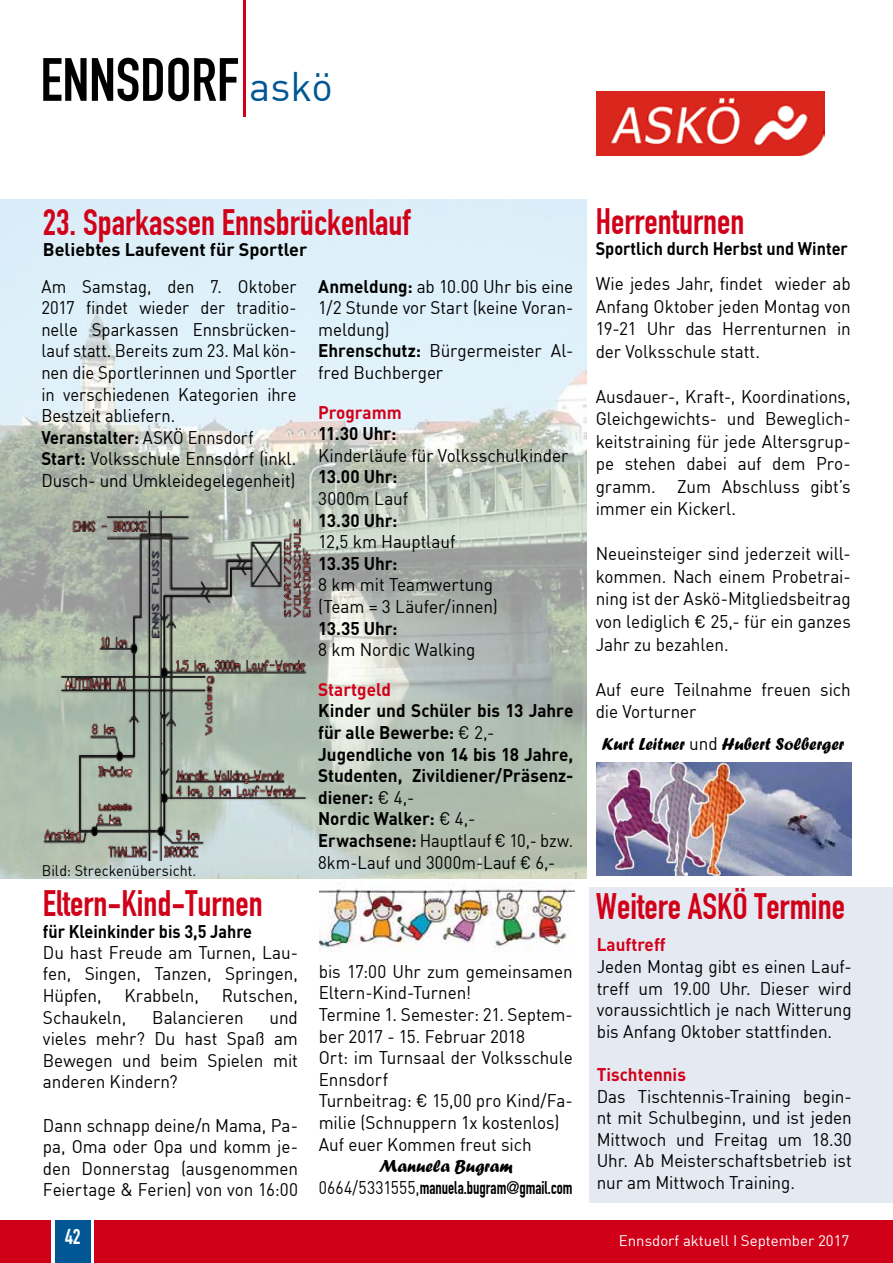
<style>
.page{position:relative;width:893px;height:1263px;background:#fff}
.page>*{position:absolute;margin:0;border:0;box-sizing:border-box;transform-origin:0 0}
.t1{font:60px "DIN Engschrift";color:#000}
.t2{font:40.5px "DIN";color:#005794}
.t3{font:36px "DIN Engschrift";color:#d10019}
.t4{font:21px "DIN Engschrift";color:#fff}
.t5{font:18px/21.6px "DIN";letter-spacing:-.005em;color:#000;text-align:justify;scale:.95 1}
.t6{font:18px/21.6px "DIN";letter-spacing:-.005em;color:#000;scale:.92 1}
.t7{font:700 18px/21.6px "DIN";color:#000;scale:.95 1}
.t8{font:700 18px "DIN";color:#000;scale:.9 1}
.t9{font:18px "Forte";letter-spacing:.01em;color:#000;scale:.95 1}
.t10{font:700 18px "DIN";color:#d10019;scale:.95 1}
.t11{font:18px "DIN Engschrift";color:#000;scale:.91 1}
.t12{font:700 18px "DIN";color:#000}
.t13{font:15px "DIN";color:#fff}
.t14{font:15px "DIN";letter-spacing:.005em;color:#000;scale:.95 1}
.s1{font-weight:700}
.s2{font-weight:400}
.s3{font-family:"DIN"}
</style>
<div class="page">
<div style="left:0;top:1220px;width:893px;height:43px;background:#d10019"></div>
<div style="left:51px;top:1220px;width:43px;height:43px;background:linear-gradient(to bottom,#fff,#fff)"></div>
<div style="left:55px;top:1220px;width:35px;height:43px;background:#005794"></div>
<hr style="left:243px;top:0;width:3px;height:117px;background:#d10019">
<div style="left:589px;top:887px;width:304px;height:316px;background:#e4e9f2"></div>
<img style="left:0;top:200px;width:586px;height:679px">
<img style="left:41px;top:506px;width:269px;height:355px">
<img style="left:597px;top:762px;width:255px;height:113px">
<img style="left:319px;top:888px;width:255px;height:64px">
<img style="left:597px;top:91px;width:227px;height:65px">
<h1 class="t1" style="left:40px;top:45px;width:200px">ENNSDORF</h1>
<h2 class="t2" style="left:249px;top:61px;width:85px">askö</h2>
<h3 class="t3" style="left:43px;top:201px;width:369px">23. Sparkassen Ennsbrückenlauf</h3>
<p class="t12" style="left:43px;top:238px;width:266px">Beliebtes Laufevent für Sportler</p>
<p class="t6" style="left:41px;top:275px;width:279px">Am Samstag, den 7. Oktober<br>2017 findet wieder der traditio&shy;nelle Sparkassen Ennsbrücken&shy;lauf statt. Bereits zum 23. Mal kön&shy;nen die Sportlerinnen und Sportler in verschiedenen Kategorien ihre<br>Bestzeit abliefern.<br><span class="s1">Veranstalter:</span> ASKÖ Ennsdorf<br><span class="s1">Start:</span> Volksschule Ennsdorf (inkl.<br>Dusch- und Umkleidegelegenheit)</p>
<p class="t5" style="left:318px;top:275px;width:270px;text-align:left"><span class="s1">Anmeldung:</span> ab 10.00 Uhr bis eine<br>1/2 Stunde vor Start (keine Voran&shy;meldung)<br><span class="s1">Ehrenschutz:</span> Bürgermeister Al&shy;fred Buchberger</p>
<p class="t10" style="left:318px;top:400px;width:89px">Programm</p>
<p class="t7" style="left:318px;top:422px;width:84px">11.30 Uhr:</p>
<p class="t5" style="left:318px;top:444px;width:265px">Kinderläufe für Volksschulkinder</p>
<p class="t7" style="left:318px;top:465px;width:85px">13.00 Uhr:</p>
<p class="t5" style="left:318px;top:487px;width:96px">3000m Lauf</p>
<p class="t7" style="left:318px;top:508px;width:85px">13.30 Uhr:</p>
<p class="t5" style="left:318px;top:530px;width:146px">12,5 km Hauptlauf</p>
<p class="t7" style="left:318px;top:552px;width:85px">13.35 Uhr:</p>
<p class="t5" style="left:318px;top:574px;width:191px">8 km mit Teamwertung (Team = 3 Läufer/innen)</p>
<p class="t7" style="left:318px;top:616px;width:85px">13.35 Uhr:</p>
<p class="t5" style="left:318px;top:638px;width:167px">8 km Nordic Walking</p>
<p class="t10" style="left:318px;top:677px;width:78px">Startgeld</p>
<p class="t7" style="left:318px;top:699px;width:270px">Kinder und Schüler bis 13 Jahre für alle Bewerbe: <span class="s2">€ 2,-<br></span>Jugendliche von 14 bis 18 Jahre,<br>Studenten, Zivildiener/Präsenz&shy;diener: <span class="s2">€ 4,-<br></span>Nordic Walker: <span class="s2">€ 4,-<br></span>Erwachsene: <span class="s2">Hauptlauf € 10,- bzw.<br>8km-Lauf und 3000m-Lauf € 6,-</span></p>
<p class="t14" style="left:42px;top:862px;width:164px">Bild: Streckenübersicht.</p>
<h3 class="t3" style="left:43px;top:883px;width:222px">Eltern-Kind-Turnen</h3>
<p class="t8" style="left:43px;top:920px;width:234px">für Kleinkinder bis 3,5 Jahre</p>
<p class="t5" style="left:43px;top:941px;width:270px">Du hast Freude am Turnen, Lau&shy;fen, Singen, Tanzen, Springen, Hüpfen,</p>
<p class="t5" style="left:124px;top:984px;width:80px">Krabbeln,</p>
<p class="t5" style="left:222px;top:984px;width:82px">Rutschen,</p>
<p class="t5" style="left:43px;top:1006px;width:89px">Schaukeln,</p>
<p class="t5" style="left:152px;top:1006px;width:98px">Balancieren</p>
<p class="t5" style="left:43px;top:1006px;width:270px;text-indent:227px">und vieles mehr? Du hast Spaß am Bewegen und beim Spielen mit anderen Kindern?</p>
<p class="t5" style="left:43px;top:1114px;width:270px">Dann schnapp deine/n Mama, Pa&shy;pa, Oma oder Opa und komm je&shy;den Donnerstag (ausgenommen Feiertage &amp; Ferien) von von 16:00</p>
<p class="t4" style="left:65px;top:1225px;width:17px">42</p>
<p class="t5" style="left:319px;top:960px;width:269px;text-align:left">bis 17:00 Uhr zum gemeinsamen<br>Eltern-Kind-Turnen!<br>Termine 1. Semester: 21. Septem&shy;ber 2017 - 15. Februar 2018<br>Ort: im Turnsaal der Volksschule<br>Ennsdorf<br>Turnbeitrag: € 15,00 pro Kind/Fa&shy;milie (Schnuppern 1x kostenlos)<br>Auf euer Kommen freut sich</p>
<p class="t9" style="left:379px;top:1156px;width:142px">Manuela Bugram</p>
<p class="t11" style="left:319px;top:1177px;width:281px"><span class="s3">0664/5331555,</span>manuela.bugram@gmail.com</p>
<h3 class="t3" style="left:596px;top:200px;width:150px">Herrenturnen</h3>
<p class="t8" style="left:596px;top:237px;width:282px">Sportlich durch Herbst und Winter</p>
<p class="t5" style="left:596px;top:272px;width:270px;line-height:22.5px">Wie jedes Jahr, findet wieder ab Anfang Oktober jeden Montag von 19-21 Uhr das Herrenturnen in der Volksschule statt.</p>
<p class="t5" style="left:596px;top:385px;width:270px;line-height:22.5px">Ausdauer-, Kraft-, Koordinations, Gleichgewichts- und Beweglich&shy;keitstraining für jede Altersgrup&shy;pe stehen dabei auf dem Pro&shy;gramm. Zum Abschluss gibt’s immer ein Kickerl.</p>
<p class="t5" style="left:596px;top:542px;width:270px;line-height:22.5px">Neueinsteiger sind jederzeit will&shy;kommen. Nach einem Probetrai&shy;ning ist der Askö-Mitgliedsbeitrag von lediglich € 25,- für ein ganzes Jahr zu bezahlen.</p>
<p class="t5" style="left:596px;top:677px;width:270px;line-height:22.5px">Auf eure Teilnahme freuen sich die Vorturner</p>
<p class="t9" style="left:602px;top:733px;width:257px">Kurt Leitner <span class="s3">und</span> Hubert Solberger</p>
<h3 class="t3" style="left:596px;top:885px;width:251px">Weitere ASKÖ Termine</h3>
<p class="t10" style="left:597px;top:933px;width:74px">Lauftreff</p>
<p class="t5" style="left:597px;top:955px;width:270px">Jeden Montag gibt es einen Lauf&shy;treff um 19.00 Uhr. Dieser wird voraussichtlich je nach Witterung bis Anfang Oktober stattfinden.</p>
<p class="t10" style="left:597px;top:1063px;width:95px">Tischtennis</p>
<p class="t5" style="left:597px;top:1085px;width:270px">Das Tischtennis-Training begin&shy;nt mit Schulbeginn, und ist jeden Mittwoch und Freitag um 18.30<br>Uhr. Ab Meisterschaftsbetrieb ist nur am Mittwoch Training.</p>
<p class="t13" style="left:619px;top:1231px;width:232px">Ennsdorf aktuell I September 2017</p>
</div>
